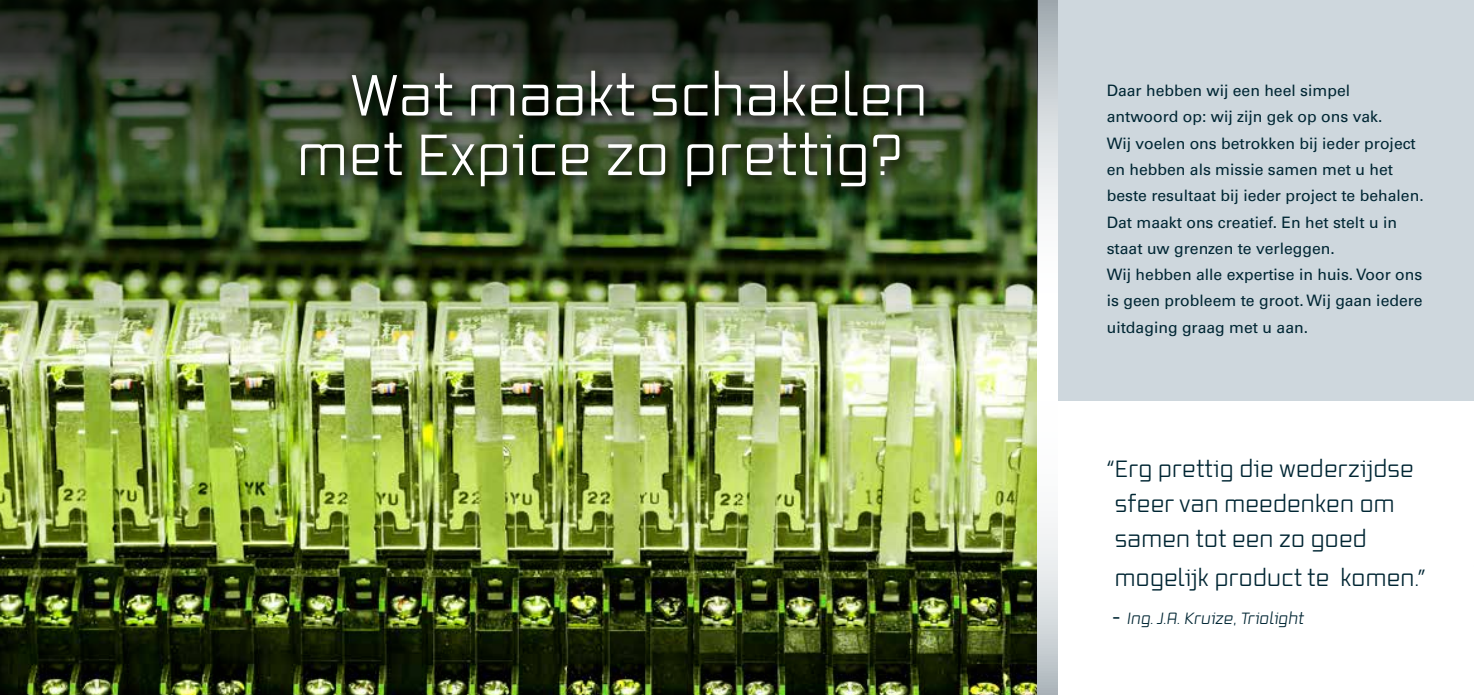
<style>
.page{position:relative;width:1474px;height:695px;background:#fff}
.page>*{position:absolute;margin:0;border:0;box-sizing:border-box;transform-origin:0 0}
.t1{font:56px/59.5px "Vox";letter-spacing:.04em;color:#fff}
.Bodytekst{font:22.75px/35px "Vox";letter-spacing:.04em;color:#002633}
.Bodytekst-2{font:15.75px/26.2px "Univers";color:#002633}
.Bodytekst-3{font:15.75px "Vox";color:#002633}
.s1{font-size:22.75px}
</style>
<div class="page">
<img style="left:0;top:350px;width:1037px;height:344px">
<div style="left:1057px;top:0;width:416px;height:401px;background:#ced7dd"></div>
<svg style="left:1037px;top:0;width:20px;height:694px"></svg>
<img style="left:0;top:0;width:1037px;height:350px">
<div style="left:293px;top:64px;width:645px;height:137px;background:#000;opacity:.75"></div>
<p class="t1" style="left:298px;top:65px;width:630px;text-indent:52px">Wat maakt schakelen met Expice zo prettig?</p>
<p class="Bodytekst-2" style="left:1106px;top:78px;width:318px">Daar hebben wij een heel simpel antwoord op: wij zijn gek op ons vak.<br>Wij voelen ons betrokken bij ieder project en hebben als missie samen met u het beste resultaat bij ieder project te behalen.<br>Dat maakt ons creatief. En het stelt u in staat uw grenzen te verleggen.<br>Wij hebben alle expertise in huis. Voor ons is geen probleem te groot. Wij gaan iedere uitdaging graag met u aan.</p>
<p class="Bodytekst" style="left:1115px;top:451px;width:300px;text-indent:-8px">“Erg prettig die wederzijdse sfeer van meedenken om samen tot een zo goed</p>
<p class="Bodytekst" style="left:1115px;top:559px;width:311px">mogelijk product te komen.”</p>
<p class="Bodytekst-3" style="left:1112px;top:608px;width:195px"><span class="s1">-</span> Ing. J.A. Kruize, Triolight</p>
</div>
